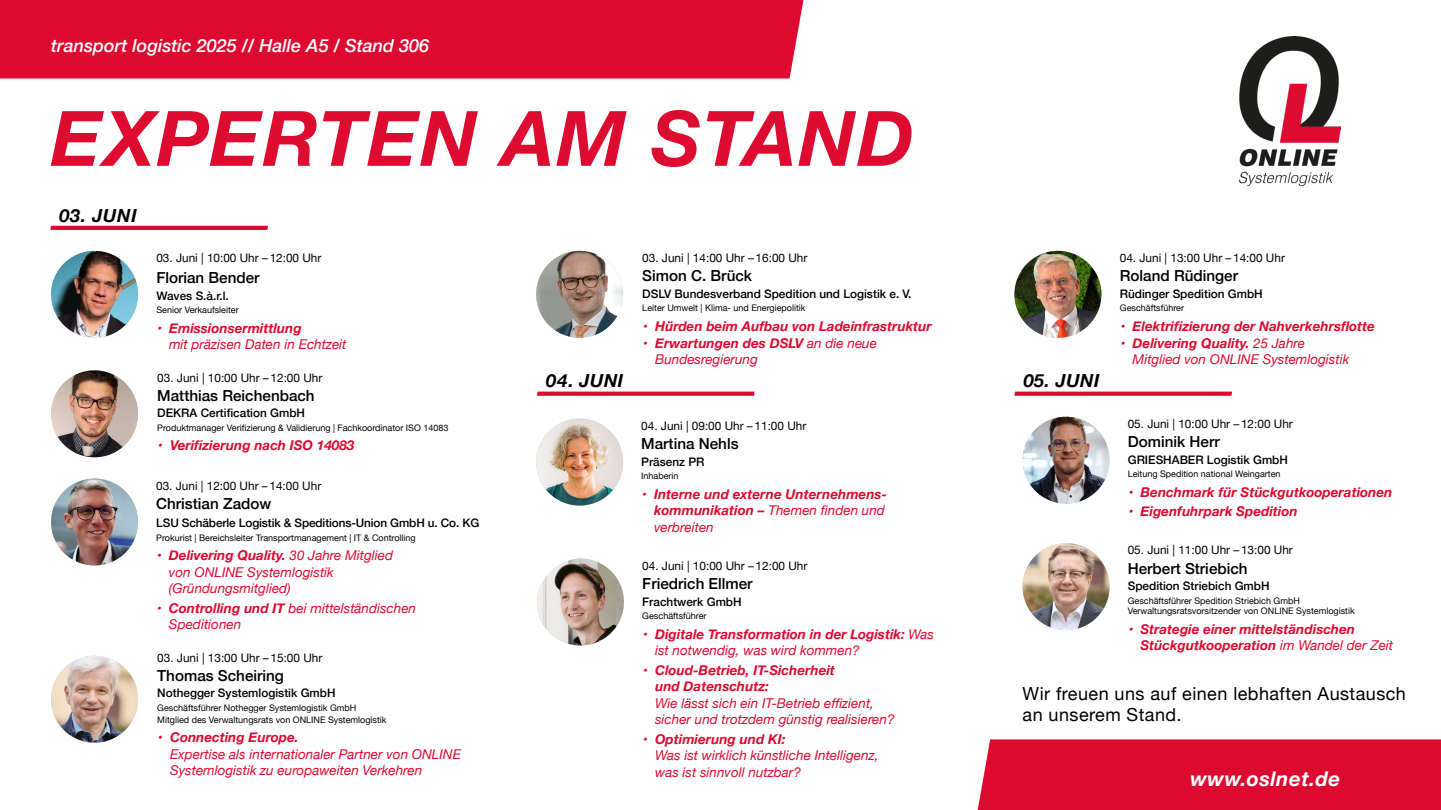
<style>
.page{position:relative;width:1441px;height:810px;background:#fff}
.page>*{position:absolute;margin:0;border:0;box-sizing:border-box;transform-origin:0 0}
.t1{font:italic 700 76.5px "Helvetica Neue";letter-spacing:.025em;color:#dd0b2f}
.t2{font:italic 700 20.4px "Helvetica Neue";letter-spacing:.025em;color:#fff}
.t3{font:18px/21px "Helvetica Neue";letter-spacing:.025em;color:#000}
.t4{font:italic 500 18px "Helvetica Neue";color:#fff}
.t5{font:italic 700 18px "Helvetica Neue";letter-spacing:.03em;color:#000}
.t6{font:500 15.15px "Helvetica Neue";color:#000}
.t7{font:italic 700 13.5px/16.5px "Helvetica Neue";color:#dd092f}
.t8{font:italic 13.5px/16.5px "Helvetica Neue";color:#dd092f}
.t9{font:11.85px "Helvetica Neue";color:#000}
.t10{font:500 11.85px "Helvetica Neue";color:#000}
.t11{font:9px/12px "Helvetica Neue";color:#000}
.s1{font-weight:700}
.s2{font-weight:400}
</style>
<div class="page">
<img style="left:1239px;top:37px;width:100px;height:148px">
<div style="left:0;top:0;width:803px;height:79px;background:#dd092f"></div>
<div style="left:977px;top:739px;width:463px;height:71px;background:#dd092f"></div>
<img style="left:51px;top:251px;width:87px;height:87px;border-radius:43px">
<img style="left:536px;top:251px;width:87px;height:87px;border-radius:43px">
<img style="left:537px;top:559px;width:86px;height:87px;border-radius:43px">
<img style="left:1014px;top:251px;width:87px;height:87px;border-radius:43px">
<img style="left:51px;top:479px;width:87px;height:87px;border-radius:43px">
<img style="left:51px;top:656px;width:87px;height:87px;border-radius:43px">
<img style="left:1022px;top:417px;width:87px;height:87px;border-radius:43px">
<img style="left:51px;top:370px;width:87px;height:87px;border-radius:43px">
<img style="left:1022px;top:543px;width:87px;height:87px;border-radius:43px">
<svg style="left:50px;top:226px;width:218px;height:4px"></svg>
<svg style="left:537px;top:392px;width:217px;height:4px"></svg>
<svg style="left:1014px;top:392px;width:217px;height:4px"></svg>
<img style="left:536px;top:419px;width:87px;height:87px;border-radius:43px">
<h3 class="t4" style="left:51px;top:30px;width:379px">transport logistic 2025 // Halle A5 / Stand 306</h3>
<h1 class="t1" style="left:51px;top:79px;width:864px">EXPERTEN AM STAND</h1>
<h3 class="t5" style="left:60px;top:201px;width:79px">03. JUNI</h3>
<p class="t9" style="left:156px;top:249px;width:166px">03. Juni | 10:00 Uhr – 12:00 Uhr</p>
<p class="t6" style="left:156px;top:266px;width:105px">Florian Bender</p>
<p class="t10" style="left:156px;top:286px;width:74px">Waves S.à.r.l.</p>
<p class="t11" style="left:156px;top:304px;width:84px">Senior Verkaufsleiter</p>
<p class="t7" style="left:156px;top:320px;width:147px">• Emissionsermittlung</p>
<p class="t8" style="left:169px;top:337px;width:179px">mit präzisen Daten in Echtzeit</p>
<p class="t9" style="left:157px;top:369px;width:166px">03. Juni | 10:00 Uhr – 12:00 Uhr</p>
<p class="t6" style="left:157px;top:383px;width:159px">Matthias Reichenbach</p>
<p class="t10" style="left:157px;top:404px;width:149px">DEKRA Certification GmbH</p>
<p class="t11" style="left:157px;top:422px;width:293px">Produktmanager Verifizierung &amp; Validierung | Fachkoordinator ISO 14083</p>
<p class="t7" style="left:157px;top:438px;width:199px">• Verifizierung nach ISO 14083</p>
<p class="t9" style="left:156px;top:477px;width:166px">03. Juni | 12:00 Uhr – 14:00 Uhr</p>
<p class="t6" style="left:156px;top:492px;width:117px">Christian Zadow</p>
<p class="t10" style="left:156px;top:513px;width:324px">LSU Schäberle Logistik &amp; Speditions-Union GmbH u. Co. KG</p>
<p class="t11" style="left:156px;top:532px;width:261px">Prokurist | Bereichsleiter Transportmanagement | IT &amp; Controlling</p>
<p class="t8" style="left:169px;top:548px;width:226px;text-indent:-13px"><span class="s1">• Delivering Quality.</span> 30 Jahre Mitglied von ONLINE Systemlogistik (Gründungsmitglied)</p>
<p class="t8" style="left:169px;top:600px;width:249px;text-indent:-13px"><span class="s1">• Controlling und IT</span> bei mittelständischen<br>Speditionen</p>
<p class="t9" style="left:157px;top:649px;width:166px">03. Juni | 13:00 Uhr – 15:00 Uhr</p>
<p class="t6" style="left:157px;top:663px;width:128px">Thomas Scheiring</p>
<p class="t10" style="left:157px;top:684px;width:180px">Nothegger Systemlogistik GmbH</p>
<p class="t11" style="left:157px;top:702px;width:231px">Geschäftsführer Nothegger Systemlogistik GmbH<br>Mitglied des Verwaltungsrats von ONLINE Systemlogistik</p>
<p class="t7" style="left:157px;top:730px;width:143px">• Connecting Europe.</p>
<p class="t8" style="left:170px;top:747px;width:292px">Expertise als internationaler Partner von ONLINE<br>Systemlogistik zu europaweiten Verkehren</p>
<p class="t9" style="left:642px;top:249px;width:166px">03. Juni | 14:00 Uhr – 16:00 Uhr</p>
<p class="t6" style="left:642px;top:264px;width:111px">Simon C. Brück</p>
<p class="t10" style="left:642px;top:284px;width:271px">DSLV Bundesverband Spedition und Logistik e. V.</p>
<p class="t11" style="left:642px;top:303px;width:165px">Leiter Umwelt | Klima- und Energiepolitik</p>
<p class="t7" style="left:642px;top:318px;width:291px">• Hürden beim Aufbau von Ladeinfrastruktur</p>
<p class="t8" style="left:655px;top:335px;width:223px;text-indent:-13px"><span class="s1">• Erwartungen des DSLV</span> an die neue<br>Bundesregierung</p>
<h3 class="t5" style="left:546px;top:367px;width:79px">04. JUNI</h3>
<h3 class="t5" style="left:1023px;top:367px;width:77px">05. JUNI</h3>
<p class="t9" style="left:641px;top:417px;width:166px">04. Juni | 09:00 Uhr – 11:00 Uhr</p>
<p class="t6" style="left:641px;top:432px;width:99px">Martina Nehls</p>
<p class="t10" style="left:641px;top:452px;width:65px">Präsenz PR</p>
<p class="t11" style="left:641px;top:471px;width:39px">Inhaberin</p>
<p class="t7" style="left:654px;top:486px;width:234px;text-indent:-13px">• Interne und externe Unternehmens&shy;kommunikation – <span class="s2">Themen finden und verbreiten</span></p>
<p class="t9" style="left:1119px;top:249px;width:166px">04. Juni | 13:00 Uhr – 14:00 Uhr</p>
<p class="t6" style="left:1119px;top:264px;width:120px">Roland Rüdinger</p>
<p class="t10" style="left:1119px;top:284px;width:144px">Rüdinger Spedition GmbH</p>
<p class="t11" style="left:1119px;top:303px;width:66px">Geschäftsführer</p>
<p class="t7" style="left:1119px;top:318px;width:257px">• Elektrifizierung der Nahverkehrsflotte</p>
<p class="t8" style="left:1132px;top:335px;width:218px;text-indent:-13px"><span class="s1">• Delivering Quality.</span> 25 Jahre<br>Mitglied von ONLINE Systemlogistik</p>
<p class="t9" style="left:1127px;top:415px;width:166px">05. Juni | 10:00 Uhr – 12:00 Uhr</p>
<p class="t6" style="left:1127px;top:430px;width:93px">Dominik Herr</p>
<p class="t10" style="left:1127px;top:450px;width:162px">GRIESHABER Logistik GmbH</p>
<p class="t11" style="left:1127px;top:469px;width:154px">Leitung Spedition national Weingarten</p>
<p class="t7" style="left:1127px;top:484px;width:266px">• Benchmark für Stückgutkooperationen</p>
<p class="t7" style="left:1127px;top:504px;width:171px">• Eigenfuhrpark Spedition</p>
<p class="t9" style="left:642px;top:557px;width:166px">04. Juni | 10:00 Uhr – 12:00 Uhr</p>
<p class="t6" style="left:642px;top:572px;width:112px">Friedrich Ellmer</p>
<p class="t10" style="left:642px;top:592px;width:101px">Frachtwerk GmbH</p>
<p class="t11" style="left:642px;top:611px;width:66px">Geschäftsführer</p>
<p class="t7" style="left:655px;top:626px;width:280px;text-indent:-13px">• Digitale Transformation in der Logistik: <span class="s2">Was ist notwendig, was wird kommen?</span></p>
<p class="t7" style="left:655px;top:662px;width:181px;text-indent:-13px">• Cloud-Betrieb, IT-Sicherheit und Datenschutz:</p>
<p class="t8" style="left:655px;top:696px;width:241px">Wie lässt sich ein IT-Betrieb effizient, sicher und trotzdem günstig realisieren?</p>
<p class="t7" style="left:642px;top:731px;width:145px">• Optimierung und KI:</p>
<p class="t8" style="left:655px;top:748px;width:225px">Was ist wirklich künstliche Intelligenz, was ist sinnvoll nutzbar?</p>
<p class="t9" style="left:1127px;top:542px;width:166px">05. Juni | 11:00 Uhr – 13:00 Uhr</p>
<p class="t6" style="left:1127px;top:556px;width:121px">Herbert Striebich</p>
<p class="t10" style="left:1127px;top:577px;width:143px">Spedition Striebich GmbH</p>
<p class="t11" style="left:1127px;top:596px;width:228px;line-height:10.5px">Geschäftsführer Spedition Striebich GmbH<br>Verwaltungsratsvorsitzender von ONLINE Systemlogistik</p>
<p class="t7" style="left:1140px;top:621px;width:254px;text-indent:-13px">• Strategie einer mittelständischen<br>Stückgutkooperation <span class="s2">im Wandel der Zeit</span></p>
<h3 class="t3" style="left:1022px;top:684px;width:385px">Wir freuen uns auf einen lebhaften Austausch an unserem Stand.</h3>
<h2 class="t2" style="left:1190px;top:763px;width:151px">www.oslnet.de</h2>
</div>
